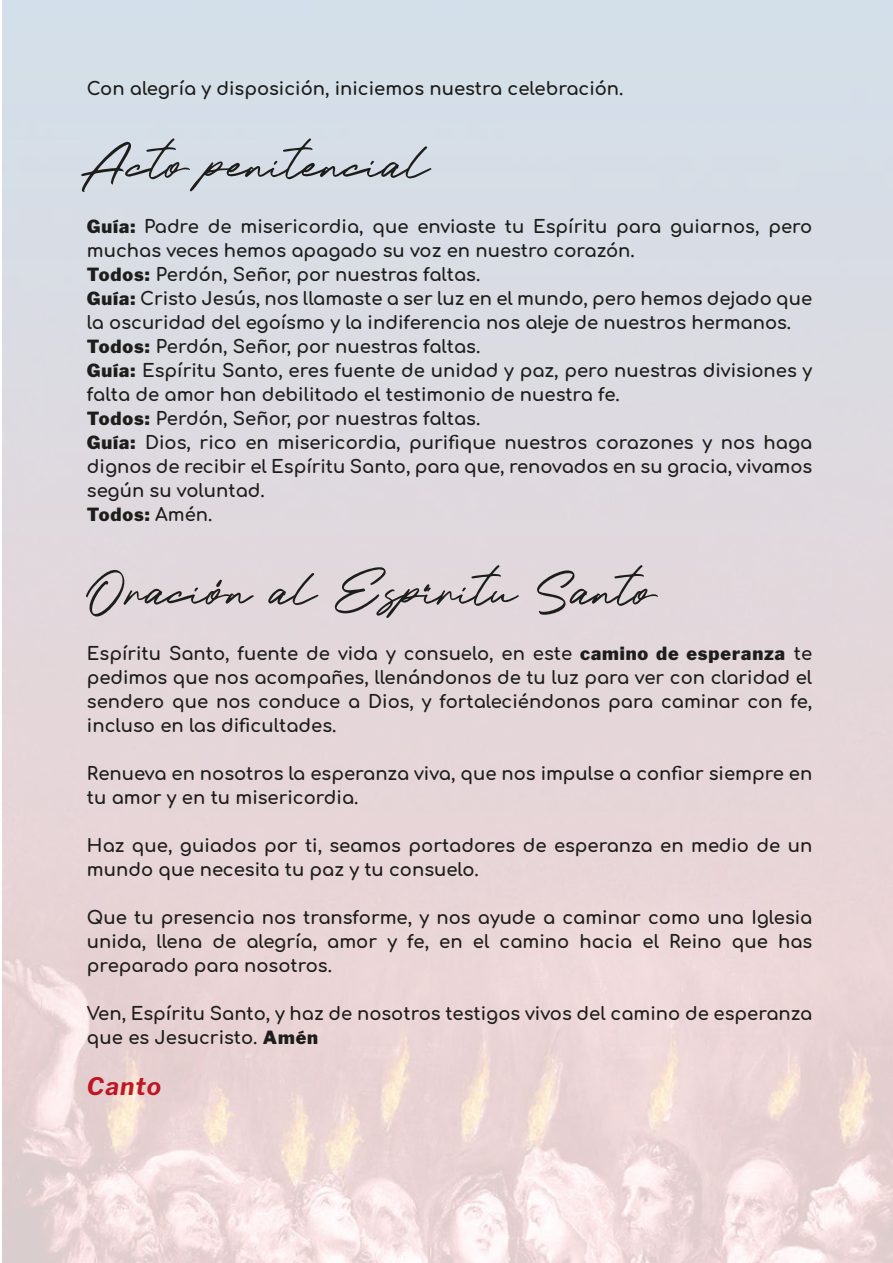
<style>
.page{position:relative;width:893px;height:1263px;background:#fff}
.page>*{position:absolute;margin:0;border:0;box-sizing:border-box;transform-origin:0 0}
.t1{font:55.5px "Handwind";color:#1d1d1b;scale:.94 1}
.t2{font:italic 100 24px "Libre Franklin";letter-spacing:.045em;color:#be1622}
.t3{font:18px/24px "Comfortaa";color:#1d1d1b}
.t4{font:100 18px "Libre Franklin";letter-spacing:.05em;color:#1d1d1b}
.s1{font-family:"Libre Franklin";font-weight:100}
.s2{font-family:"Comfortaa";font-weight:400}
</style>
<div class="page">
<svg style="left:216px;top:579px;width:6px;height:9px"></svg>
<svg style="left:423px;top:584px;width:7px;height:8px"></svg>
<p class="t3" style="left:87px;top:74px;width:538px">Con alegría y disposición, iniciemos nuestra celebración.</p>
<h1 class="t1" style="left:87px;top:138px;width:367px">Acto penitencial</h1>
<p class="t3" style="left:87px;top:213px;width:727px"><span class="s1">Guía:</span> Padre de misericordia, que enviaste tu Espíritu para guiarnos, pero muchas veces hemos apagado su voz en nuestro corazón.<br><span class="s1">Todos:</span> Perdón, Señor, por nuestras faltas.<br><span class="s1">Guía:</span> Cristo Jesús, nos llamaste a ser luz en el mundo, pero hemos dejado que la oscuridad del egoísmo y la indiferencia nos aleje de nuestros hermanos.<br><span class="s1">Todos:</span> Perdón, Señor, por nuestras faltas.<br><span class="s1">Guía:</span> Espíritu Santo, eres fuente de unidad y paz, pero nuestras divisiones y falta de amor han debilitado el testimonio de nuestra fe.<br><span class="s1">Todos:</span> Perdón, Señor, por nuestras faltas.<br><span class="s1">Guía:</span> Dios, rico en misericordia, purifique nuestros corazones y nos haga dignos de recibir el Espíritu Santo, para que, renovados en su gracia, vivamos según su voluntad.</p>
<p class="t4" style="left:87px;top:501px;width:127px">Todos: <span class="s2">Amén.</span></p>
<h1 class="t1" style="left:87px;top:565px;width:608px">Oracion al Espiritu Santo</h1>
<p class="t3" style="left:87px;top:639px;width:727px;text-align:justify">Espíritu Santo, fuente de vida y consuelo, en este <span class="s1">camino de esperanza</span> te pedimos que nos acompañes, llenándonos de tu luz para ver con claridad el sendero que nos conduce a Dios, y fortaleciéndonos para caminar con fe, incluso en las dificultades.</p>
<p class="t3" style="left:87px;top:759px;width:727px">Renueva en nosotros la esperanza viva, que nos impulse a confiar siempre en tu amor y en tu misericordia.</p>
<p class="t3" style="left:87px;top:831px;width:727px">Haz que, guiados por ti, seamos portadores de esperanza en medio de un mundo que necesita tu paz y tu consuelo.</p>
<p class="t3" style="left:87px;top:903px;width:727px;text-align:justify">Que tu presencia nos transforme, y nos ayude a caminar como una Iglesia unida, llena de alegría, amor y fe, en el camino hacia el Reino que has preparado para nosotros.</p>
<p class="t3" style="left:87px;top:999px;width:727px">Ven, Espíritu Santo, y haz de nosotros testigos vivos del camino de esperanza que es Jesucristo. <span class="s1">Amén</span></p>
<h2 class="t2" style="left:87px;top:1068px;width:76px">Canto</h2>
</div>
